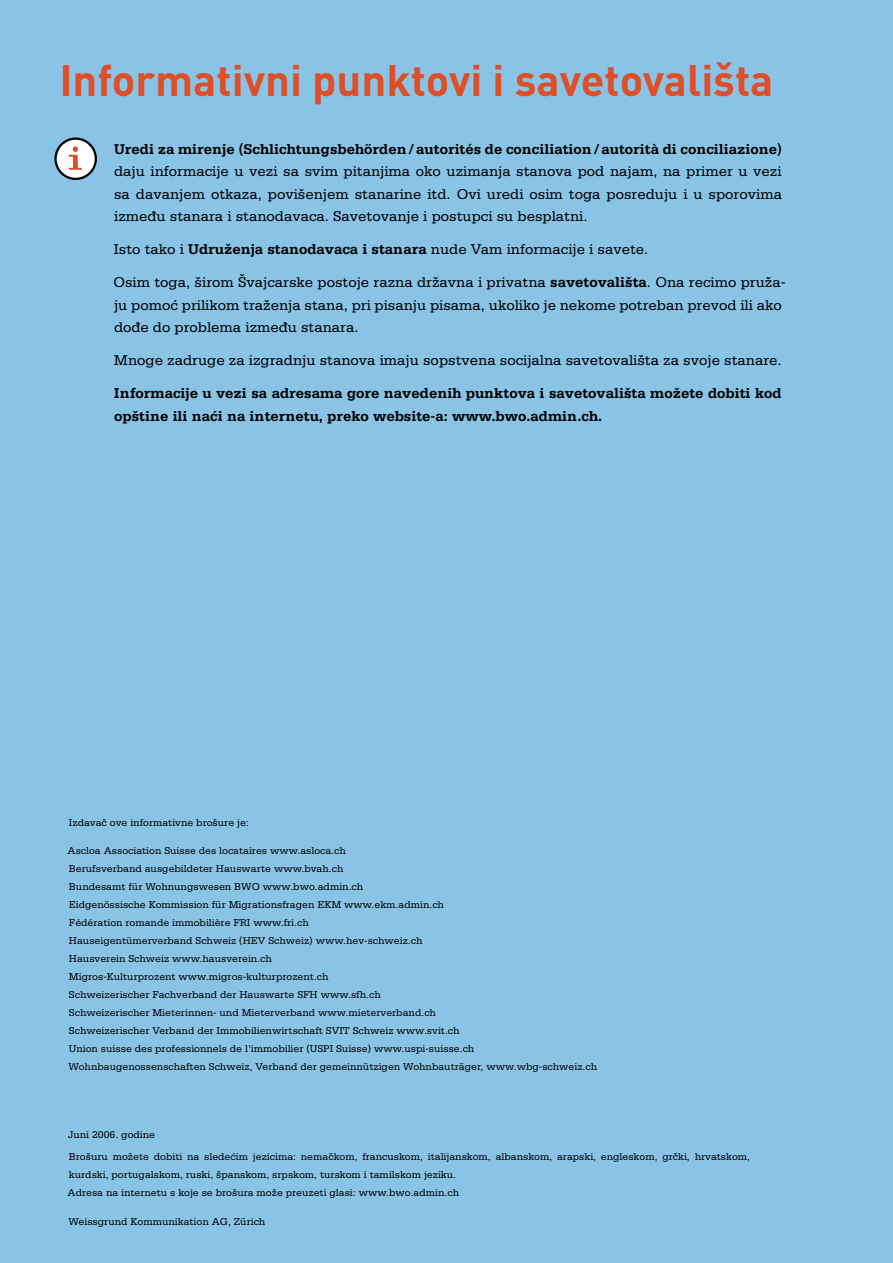
<style>
.page{position:relative;width:893px;height:1263px;background:#89c4e7}
.page>*{position:absolute;margin:0;border:0;box-sizing:border-box;transform-origin:0 0}
.t1{font:700 43.5px "DIN";color:#de4f28}
.t2{font:15px/22.5px "Serifa";color:#000;text-align:justify}
.t3{font:700 15px/22.5px "Serifa";color:#000}
.t4{font:10.5px/18px "Serifa";color:#000}
.s1{font-weight:700}
</style>
<div class="page">
<div style="left:56px;top:139px;width:40px;height:40px;background:#fff;border-radius:50%"></div>
<svg style="left:69px;top:147px;width:13px;height:23px"></svg>
<div style="left:54px;top:137px;width:43px;height:43px;border:2px solid #000;border-radius:50%"></div>
<h1 class="t1" style="left:59px;top:52px;width:716px">Informativni punktovi i savetovališta</h1>
<h2 class="t3" style="left:114px;top:137px;width:670px">Uredi za mirenje (Schlichtungsbehörden/autorités de conciliation/autorità di conciliazione)</h2>
<p class="t2" style="left:114px;top:160px;width:669px">daju informacije u vezi sa svim pitanjima oko uzimanja stanova pod najam, na primer u vezi sa davanjem otkaza, povišenjem stanarine itd. Ovi uredi osim toga posreduju i u sporovima izmed¯u stanara i stanodavaca. Savetovanje i postupci su besplatni.</p>
<h2 class="t2" style="left:114px;top:238px;width:536px">Isto tako i <span class="s1">Udruženja stanodavaca i stanara</span> nude Vam informacije i savete.</h2>
<h2 class="t2" style="left:113px;top:271px;width:674px;text-align:left">Osim toga, širom Švajcarske postoje razna državna i privatna <span class="s1">savetovališta</span>. Ona recimo pruža&shy;ju pomoc´ prilikom traženja stana, pri pisanju pisama, ukoliko je nekome potreban prevod ili ako dod¯e do problema izmed¯u stanara.</h2>
<h2 class="t2" style="left:114px;top:349px;width:669px">Mnoge zadruge za izgradnju stanova imaju sopstvena socijalna savetovališta za svoje stanare.</h2>
<h2 class="t3" style="left:114px;top:382px;width:669px">Informacije u vezi sa adresama gore navedenih punktova i savetovališta možete dobiti kod opštine ili nac´i na internetu, preko website-a: www.bwo.admin.ch.</h2>
<p class="t4" style="left:69px;top:813px;width:181px">Izdavacˇ ove informativne brošure je:</p>
<p class="t4" style="left:68px;top:842px;width:531px">Ascloa Association Suisse des locataires www.asloca.ch<br>Berufsverband ausgebildeter Hauswarte www.bvah.ch<br>Bundesamt für Wohnungswesen BWO www.bwo.admin.ch<br>Eidgenössische Kommission für Migrationsfragen EKM www.ekm.admin.ch<br>Fédération romande immobilière FRI www.fri.ch<br>Hauseigentümerverband Schweiz (HEV Schweiz) www.hev-schweiz.ch<br>Hausverein Schweiz www.hausverein.ch<br>Migros-Kulturprozent www.migros-kulturprozent.ch<br>Schweizerischer Fachverband der Hauswarte SFH www.sfh.ch<br>Schweizerischer Mieterinnen- und Mieterverband www.mieterverband.ch<br>Schweizerischer Verband der Immobilienwirtschaft SVIT Schweiz www.svit.ch<br>Union suisse des professionnels de l’immobilier (USPI Suisse) www.uspi-suisse.ch Wohnbaugenossenschaften Schweiz, Verband der gemeinnützigen Wohnbauträger, www.wbg-schweiz.ch</p>
<p class="t4" style="left:68px;top:1123px;width:683px;line-height:22.5px">Juni 2006. godine<br>Brošuru možete dobiti na sledec´im jezicima: nemacˇkom, francuskom, italijanskom, albanskom, arapski, engleskom, grcˇki, hrvatskom,</p>
<p class="t4" style="left:68px;top:1166px;width:393px">kurdski, portugalskom, ruski, španskom, srpskom, turskom i tamilskom jeziku.<br>Adresa na internetu s koje se brošura može preuzeti glasi: www.bwo.admin.ch</p>
<p class="t4" style="left:69px;top:1212px;width:198px">Weissgrund Kommunikation AG, Zürich</p>
</div>
